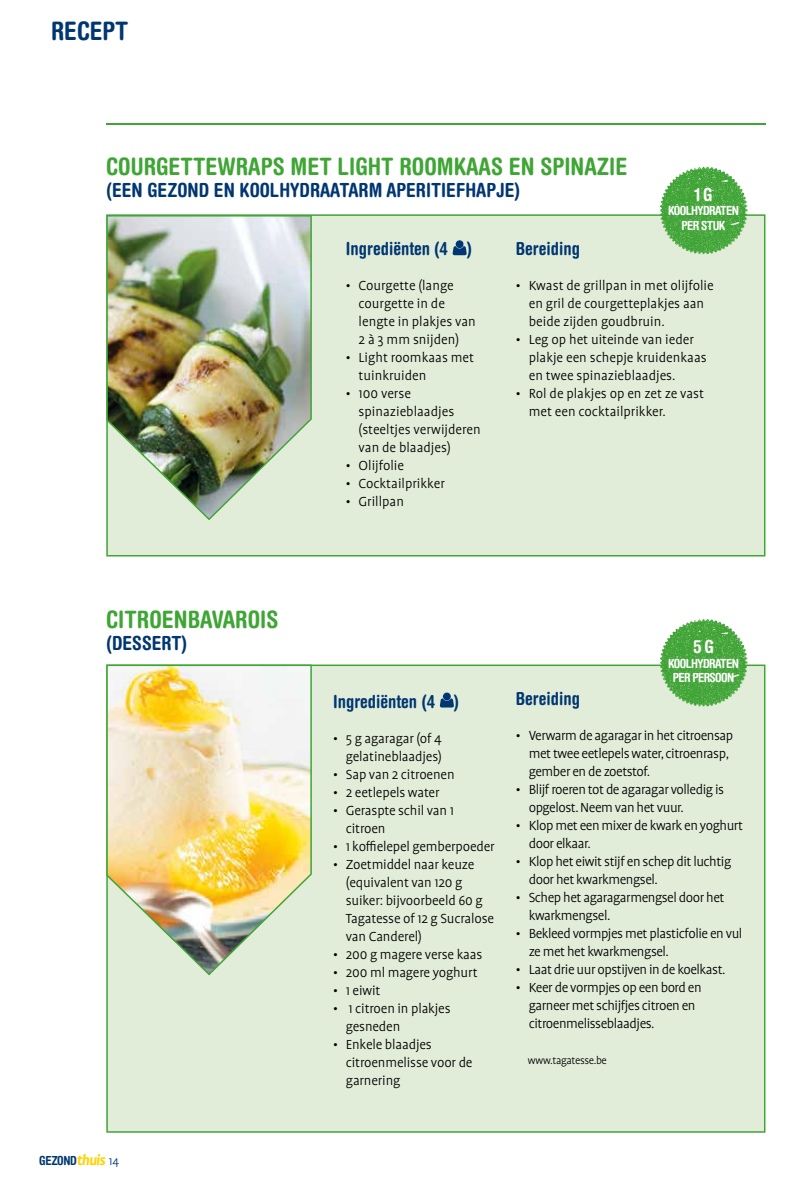
<style>
.page{position:relative;width:808px;height:1191px;background:#fff}
.page>*{position:absolute;margin:0;border:0;box-sizing:border-box;transform-origin:0 0}
.t1{font:700 condensed 25.5px "Helvetica Rounded LT Std";color:#003671}
.t2{font:700 condensed 24px "Helvetica Rounded LT Std";color:#3fa535}
.t3{font:700 condensed 19.5px "Helvetica Rounded LT Std";color:#003671}
.t4{font:700 condensed 18px "Helvetica Rounded LT Std";color:#003671}
.t5{font:700 condensed 18px "Helvetica Rounded LT Std";color:#fff}
.t6{font:300 15px/18px "Profile Pro";letter-spacing:-.01em;color:#000}
.t7{font:300 15px/18px "Profile Pro";letter-spacing:-.03em;color:#000}
.t8{font:700 condensed 12.6px/14.1px "Helvetica Rounded LT Std";letter-spacing:-.05em;color:#fff;text-align:center}
.t9{font:700 condensed 12.45px "Helvetica Rounded LT Std";letter-spacing:-.02em;color:#003671}
.t10{font:300 12px "Profile Pro";letter-spacing:-.03em;color:#000}
.s1{font-family:"Profile Pro";font-style:italic;font-stretch:normal;font-size:16.05px;color:#ffd300}
.s2{font-family:"Profile Pro";font-weight:300;font-stretch:normal;font-size:13.2px}
</style>
<div class="page">
<div style="left:106px;top:214px;width:659px;height:342px;background:#e2edd9"></div>
<img style="left:106px;top:215px;width:206px;height:305px">
<svg style="left:453px;top:240px;width:14px;height:15px"></svg>
<div style="left:106px;top:664px;width:659px;height:468px;background:#e2edd9"></div>
<img style="left:106px;top:664px;width:206px;height:311px">
<svg style="left:440px;top:692px;width:14px;height:15px"></svg>
<svg style="left:660px;top:618px;width:88px;height:88px;background:#73bc6b"></svg>
<svg style="left:660px;top:166px;width:88px;height:88px;background:#73bc6b"></svg>
<hr style="left:106px;top:124px;width:659px;height:1px;background:#3fa535">
<h1 class="t1" style="left:51px;top:15px;width:79px">RECEPT</h1>
<h2 class="t2" style="left:106px;top:152px;width:523px">COURGETTEWRAPS MET LIGHT ROOMKAAS EN SPINAZIE</h2>
<h3 class="t3" style="left:106px;top:178px;width:415px">(EEN GEZOND EN KOOLHYDRAATARM APERITIEFHAPJE)</h3>
<p class="t5" style="left:695px;top:184px;width:19px">1 G</p>
<p class="t8" style="left:668px;top:204px;width:73px">KOOLHYDRATEN<br>PER STUK</p>
<p class="t4" style="left:346px;top:238px;width:128px">Ingrediënten (4 )</p>
<p class="t6" style="left:359px;top:277px;width:119px;text-indent:-13px">• Courgette (lange courgette in de lengte in plakjes van<br>2 à 3 mm snijden)</p>
<p class="t6" style="left:359px;top:349px;width:117px;text-indent:-13px">• Light roomkaas met tuinkruiden</p>
<p class="t6" style="left:359px;top:385px;width:124px;text-indent:-13px">• 100 verse spinazieblaadjes (steeltjes verwijderen van de blaadjes)</p>
<p class="t6" style="left:346px;top:457px;width:60px">• Olijfolie</p>
<p class="t6" style="left:346px;top:475px;width:101px">• Cocktailprikker</p>
<p class="t6" style="left:346px;top:493px;width:60px">• Grillpan</p>
<p class="t4" style="left:516px;top:238px;width:66px">Bereiding</p>
<p class="t6" style="left:529px;top:277px;width:186px;text-indent:-13px">• Kwast de grillpan in met olijfolie en gril de courgetteplakjes aan beide zijden goudbruin.</p>
<p class="t6" style="left:529px;top:331px;width:179px;text-indent:-13px">• Leg op het uiteinde van ieder plakje een schepje kruidenkaas en twee spinazieblaadjes.</p>
<p class="t6" style="left:529px;top:385px;width:177px;text-indent:-13px">• Rol de plakjes op en zet ze vast met een cocktailprikker.</p>
<h2 class="t2" style="left:106px;top:605px;width:174px">CITROENBAVAROIS</h2>
<h3 class="t3" style="left:106px;top:631px;width:82px">(DESSERT)</h3>
<p class="t5" style="left:693px;top:636px;width:22px">5 G</p>
<p class="t8" style="left:668px;top:656px;width:73px">KOOLHYDRATEN<br>PER PERSOON</p>
<p class="t9" style="left:39px;top:1153px;width:81px">GEZOND<span class="s1">thuis</span> <span class="s2">14</span></p>
<p class="t4" style="left:333px;top:690px;width:128px">Ingrediënten (4 )</p>
<p class="t6" style="left:333px;top:729px;width:110px;text-align:right">• 5 g agaragar (of 4 gelatineblaadjes)</p>
<p class="t6" style="left:333px;top:765px;width:123px">• Sap van 2 citroenen</p>
<p class="t6" style="left:333px;top:783px;width:108px">• 2 eetlepels water</p>
<p class="t6" style="left:346px;top:801px;width:110px;text-indent:-13px">• Geraspte schil van 1 citroen</p>
<p class="t6" style="left:333px;top:837px;width:163px">• 1 koffielepel gemberpoeder</p>
<p class="t6" style="left:346px;top:855px;width:150px;text-indent:-13px">• Zoetmiddel naar keuze (equivalent van 120 g suiker: bijvoorbeeld 60 g<br>Tagatesse of 12 g Sucralose van Canderel)</p>
<p class="t6" style="left:333px;top:945px;width:151px">• 200 g magere verse kaas</p>
<p class="t6" style="left:333px;top:963px;width:146px">• 200 ml magere yoghurt</p>
<p class="t6" style="left:333px;top:981px;width:49px">• 1 eiwit</p>
<p class="t6" style="left:346px;top:999px;width:106px;text-indent:-13px">• 1 citroen in plakjes gesneden</p>
<p class="t6" style="left:346px;top:1035px;width:128px;text-indent:-13px">• Enkele blaadjes citroenmelisse voor de garnering</p>
<p class="t4" style="left:516px;top:688px;width:66px">Bereiding</p>
<p class="t7" style="left:529px;top:727px;width:206px;text-indent:-13px">• Verwarm de agaragar in het citroensap met twee eetlepels water, citroenrasp, gember en de zoetstof.</p>
<p class="t7" style="left:529px;top:781px;width:197px;text-indent:-13px">• Blijf roeren tot de agaragar volledig is opgelost. Neem van het vuur.</p>
<p class="t7" style="left:529px;top:817px;width:216px;text-indent:-13px">• Klop met een mixer de kwark en yoghurt door elkaar.</p>
<p class="t7" style="left:529px;top:853px;width:204px;text-indent:-13px">• Klop het eiwit stijf en schep dit luchtig door het kwarkmengsel.</p>
<p class="t7" style="left:529px;top:889px;width:197px;text-indent:-13px">• Schep het agaragarmengsel door het kwarkmengsel.</p>
<p class="t7" style="left:529px;top:925px;width:215px;text-indent:-13px">• Bekleed vormpjes met plasticfolie en vul ze met het kwarkmengsel.</p>
<p class="t7" style="left:516px;top:961px;width:211px">• Laat drie uur opstijven in de koelkast.</p>
<p class="t7" style="left:529px;top:979px;width:174px;text-indent:-13px">• Keer de vormpjes op een bord en garneer met schijfjes citroen en citroenmelisseblaadjes.</p>
<p class="t10" style="left:528px;top:1054px;width:80px">www.tagatesse.be</p>
</div>
